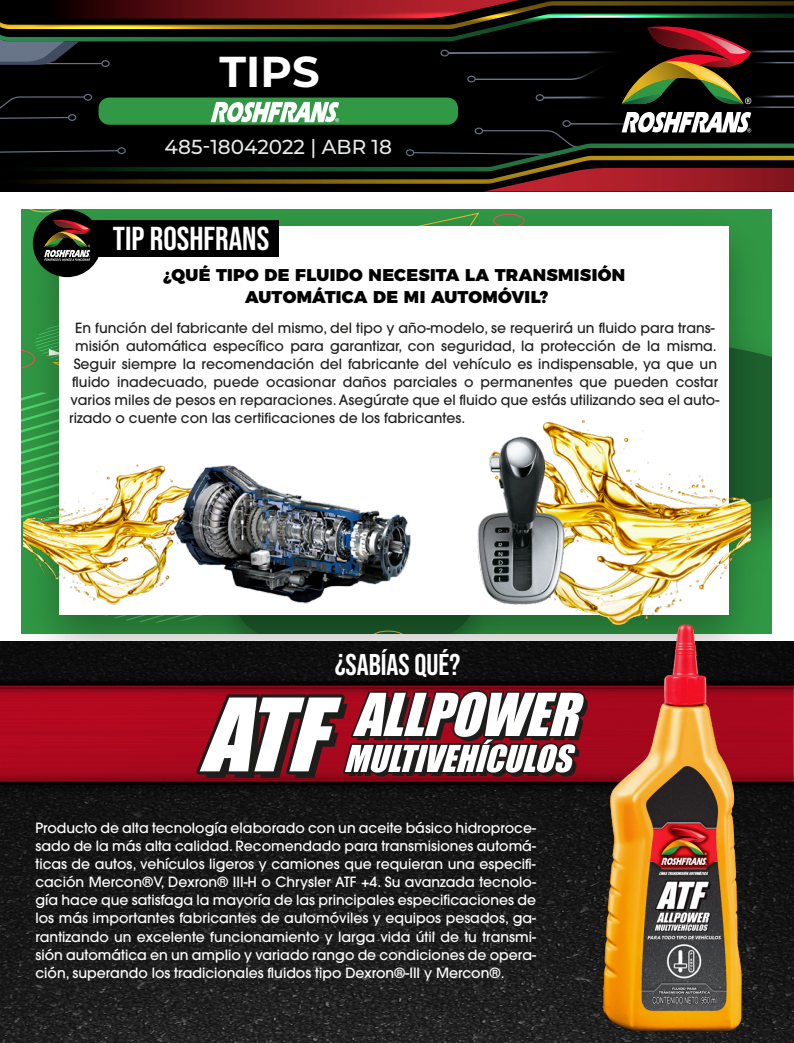
<style>
.page{position:relative;width:794px;height:1043px;background:#fff}
.page>*{position:absolute;margin:0;border:0;box-sizing:border-box;transform-origin:0 0}
.t1{font:italic 54.7px "Impact";color:#1d1d1c}
.t2{font:700 43.2px "Montserrat";color:#fff}
.t3{font:italic 34.2px "Impact";color:#1d1d1c}
.t4{font:33.1px "Bebas Neue";color:#fff}
.t5{font:30px "Bebas Neue";color:#fff}
.t6{font:500 20.2px "Montserrat";color:#e7e9e9}
.t7{font:900 17px/21.5px "Montserrat";letter-spacing:.015em;color:#000;text-align:center}
.t8{font:500 14px/18px "Avant Garde";color:#fff;text-align:justify}
.t9{font:500 14px "Avant Garde";color:#222221}
.s1{font-size:93.3px}
</style>
<div class="page">
<img style="left:3px;top:191px;width:781px;height:450px">
<div style="left:59px;top:226px;width:670px;height:388px;background:#fff"></div>
<div style="left:88px;top:220px;width:190px;height:36px;background:#000"></div>
<div style="left:33px;top:209px;width:68px;height:68px;background:#000;border-radius:50%"></div>
<svg style="left:44px;top:220px;width:140px;height:44px"></svg>
<img style="left:483px;top:412px;width:267px;height:219px">
<img style="left:477px;top:433px;width:132px;height:176px">
<img style="left:23px;top:459px;width:145px;height:149px">
<img style="left:168px;top:465px;width:243px;height:139px">
<img style="left:0;top:641px;width:793px;height:401px">
<svg style="left:0;top:0;width:794px;height:191px;background:#241f14"></svg>
<svg style="left:0;top:680px;width:793px;height:104px;background:#8b0618"></svg>
<svg style="left:196px;top:690px;width:389px;height:84px"></svg>
<img style="left:595px;top:619px;width:154px;height:416px">
<h2 class="t2" style="left:220px;top:40px;width:102px">TIPS</h2>
<h3 class="t6" style="left:165px;top:133px;width:229px">485-18042022 | ABR 18</h3>
<h3 class="t4" style="left:113px;top:220px;width:158px">TIP ROSHFRANS</h3>
<p class="t7" style="left:163px;top:263px;width:463px">¿QUÉ TIPO DE FLUIDO NECESITA LA TRANSMISIÓN<br>AUTOMÁTICA DE MI AUTOMÓVIL?</p>
<p class="t9" style="left:75px;top:319px;width:641px">En función del fabricante del mismo, del tipo y año-modelo, se requerirá un fluido para trans-</p>
<p class="t9" style="left:75px;top:337px;width:643px">misión automática específico para garantizar, con seguridad, la protección de la misma.</p>
<p class="t9" style="left:74px;top:355px;width:645px">Seguir siempre la recomendación del fabricante del vehículo es indispensable, ya que un</p>
<p class="t9" style="left:72px;top:373px;width:647px">fluido inadecuado, puede ocasionar daños parciales o permanentes que pueden costar</p>
<p class="t9" style="left:71px;top:391px;width:650px">varios miles de pesos en reparaciones. Asegúrate que el fluido que estás utilizando sea el auto-</p>
<p class="t9" style="left:69px;top:409px;width:398px">rizado o cuente con las certificaciones de los fabricantes.</p>
<h3 class="t5" style="left:335px;top:647px;width:127px">¿SABÍAS QUÉ?</h3>
<h1 class="t1" style="left:206px;top:676px;width:398px"><span class="s1">ATF</span> ALLPOWER</h1>
<h3 class="t3" style="left:347px;top:736px;width:242px">MULTIVEHÍCULOS</h3>
<p class="t8" style="left:35px;top:819px;width:502px">Producto de alta tecnología elaborado con un aceite básico hidroproce&shy;sado de la más alta calidad. Recomendado para transmisiones automá&shy;ticas de autos, vehículos ligeros y camiones que requieran una especifi&shy;cación Mercon®V, Dexron® III-H o Chrysler ATF +4. Su avanzada tecnolo&shy;gía hace que satisfaga la mayoría de las principales especificaciones de los más importantes fabricantes de automóviles y equipos pesados, ga&shy;rantizando un excelente funcionamiento y larga vida útil de tu transmi&shy;sión automática en un amplio y variado rango de condiciones de opera&shy;ción, superando los tradicionales fluidos tipo Dexron®-III y Mercon®.</p>
</div>
